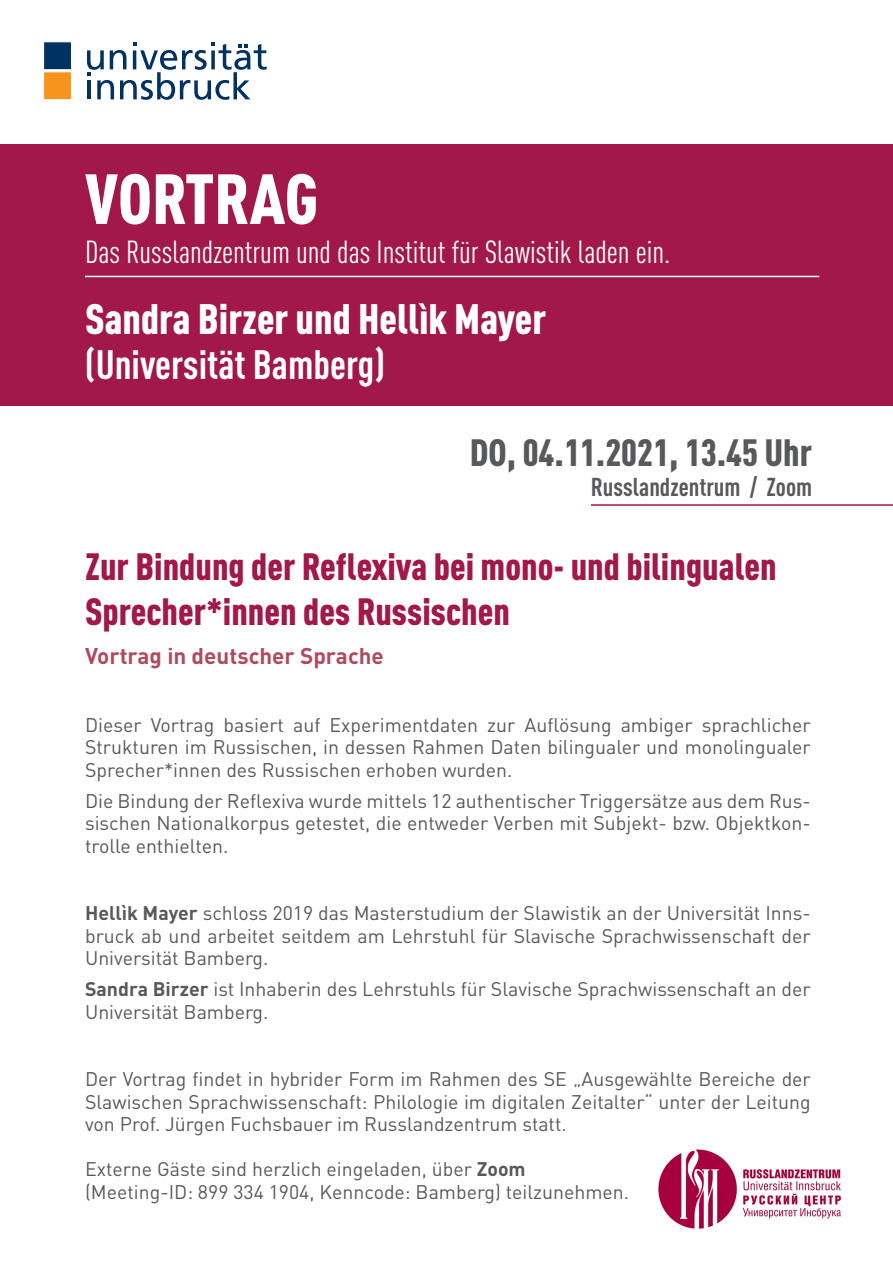
<style>
.page{position:relative;width:893px;height:1263px;background:#fff}
.page>*{position:absolute;margin:0;border:0;box-sizing:border-box;transform-origin:0 0}
.t1{font:900 69.6px "DIN Cond";color:#fff}
.t2{font:900 42px "DIN Cond";color:#fff}
.t3{font:700 40.5px "DIN Cond";color:#fff}
.t4{font:900 37.5px/45px "DIN Cond";color:#a21848}
.t5{font:900 37.5px "DIN Cond";color:#58595b}
.t6{font:31.5px "DIN Cond";color:#fff}
.t7{font:700 25.5px "DIN Cond";color:#58595b}
.t8{font:700 22.5px "DIN Pro Intersport";color:#b04b5f}
.t9{font:19.5px/22.5px "DIN Pro Intersport";color:#58595b;text-align:justify}
.s1{font-weight:700}
</style>
<div class="page">
<img style="left:658px;top:1149px;width:183px;height:80px">
<svg style="left:44px;top:41px;width:27px;height:59px;background:#877152"></svg>
<svg style="left:87px;top:42px;width:180px;height:58px"></svg>
<div style="left:0;top:145px;width:893px;height:261px;background:#a21848"></div>
<hr style="left:85px;top:276px;width:734px;height:1px;background:#fff">
<hr style="left:591px;top:504px;width:302px;height:2px;background:#a21848">
<h1 class="t1" style="left:85px;top:156px;width:235px">VORTRAG</h1>
<h3 class="t6" style="left:85px;top:234px;width:587px">Das Russlandzentrum und das Institut für Slawistik laden ein.</h3>
<h2 class="t2" style="left:85px;top:293px;width:463px">Sandra Birzer und Hellìk Mayer</h2>
<h3 class="t3" style="left:85px;top:340px;width:301px">(Universität Bamberg)</h3>
<h3 class="t5" style="left:470px;top:429px;width:344px">DO, 04.11.2021, 13.45 Uhr</h3>
<h3 class="t7" style="left:591px;top:471px;width:223px">Russlandzentrum / Zoom</h3>
<h3 class="t4" style="left:85px;top:543px;width:693px">Zur Bindung der Reflexiva bei mono- und bilingualen<br>Sprecher*innen des Russischen</h3>
<p class="t8" style="left:85px;top:641px;width:300px">Vortrag in deutscher Sprache</p>
<p class="t9" style="left:85px;top:713px;width:727px">Dieser Vortrag basiert auf Experimentdaten zur Auflösung ambiger sprachlicher Strukturen im Russischen, in dessen Rahmen Daten bilingualer und monolingualer Sprecher*innen des Russischen erhoben wurden.</p>
<p class="t9" style="left:85px;top:789px;width:727px">Die Bindung der Reflexiva wurde mittels 12 authentischer Triggersätze aus dem Rus&shy;sischen Nationalkorpus getestet, die entweder Verben mit Subjekt- bzw. Objektkon&shy;trolle enthielten.</p>
<p class="t9" style="left:85px;top:901px;width:727px"><span class="s1">Hellìk Mayer</span> schloss 2019 das Masterstudium der Slawistik an der Universität Inns&shy;bruck ab und arbeitet seitdem am Lehrstuhl für Slavische Sprachwissenschaft der Universität Bamberg.</p>
<p class="t9" style="left:85px;top:977px;width:727px"><span class="s1">Sandra Birzer</span> ist Inhaberin des Lehrstuhls für Slavische Sprachwissenschaft an der<br>Universität Bamberg.</p>
<p class="t9" style="left:85px;top:1067px;width:727px">Der Vortrag findet in hybrider Form im Rahmen des SE „Ausgewählte Bereiche der Slawischen Sprachwissenschaft: Philologie im digitalen Zeitalter“ unter der Leitung von Prof. Jürgen Fuchsbauer im Russlandzentrum statt.</p>
<p class="t9" style="left:85px;top:1157px;width:545px">Externe Gäste sind herzlich eingeladen, über <span class="s1">Zoom </span>(Meeting-ID: 899 334 1904, Kenncode: Bamberg) teilzunehmen.</p>
</div>
